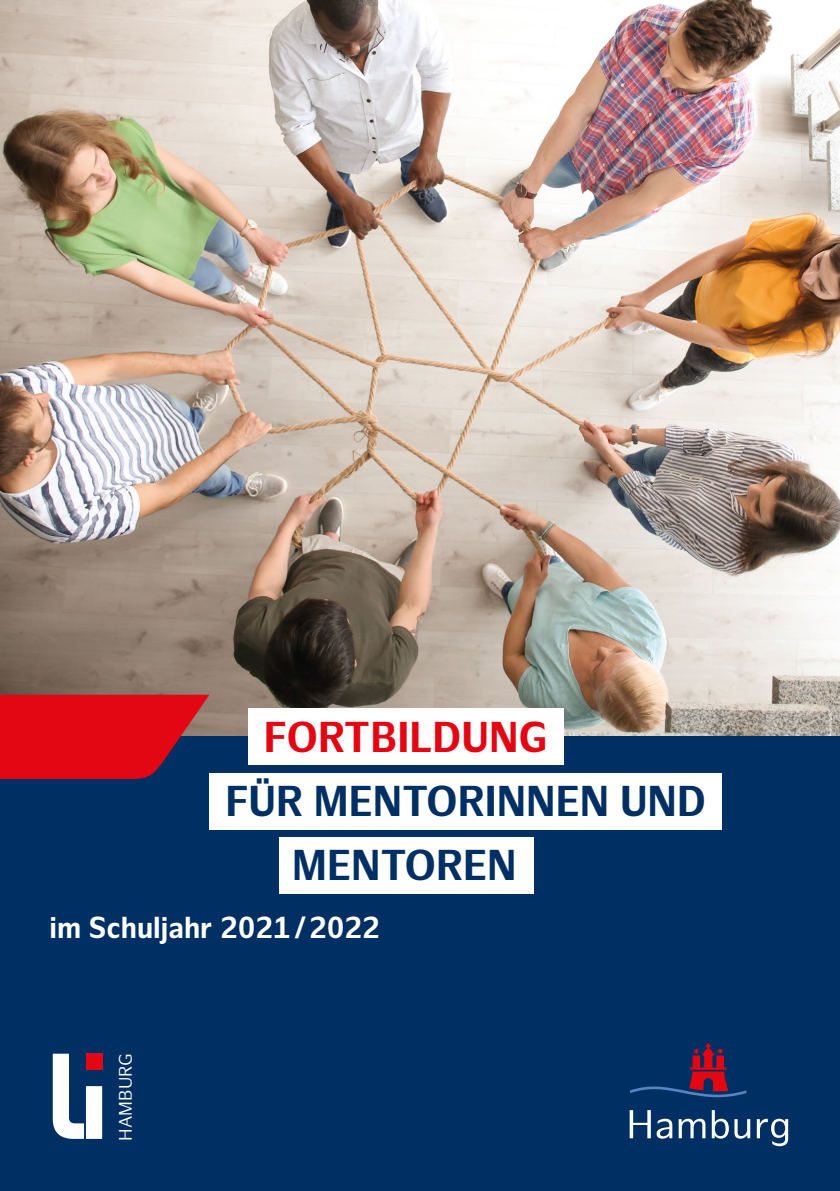
<style>
.page{position:relative;width:840px;height:1191px;background:#fff}
.page>*{position:absolute;margin:0;border:0;box-sizing:border-box;transform-origin:0 0}
.t1{font:700 42.2px/63.2px "Hamburg Sans";color:#003063;scale:.96 1}
.t2{font:700 42.2px "Hamburg Sans";color:#e30613;scale:.96 1}
.t3{font:700 29.6px "Hamburg Sans";color:#fff;scale:.95 1}
.t4{font:17.6px "Hamburg Sans";color:#fff}
</style>
<div class="page">
<img style="left:0;top:0;width:839px;height:737px">
<div style="left:0;top:737px;width:839px;height:454px;background:#003063"></div>
<div style="left:209px;top:773px;width:512px;height:56px;background:#fff"></div>
<div style="left:279px;top:837px;width:254px;height:56px;background:#fff"></div>
<div style="left:248px;top:709px;width:316px;height:56px;background:#fff"></div>
<svg style="left:0;top:694px;width:209px;height:85px;background:#c70f1f"></svg>
<svg style="left:630px;top:1043px;width:116px;height:55px"></svg>
<svg style="left:629px;top:1110px;width:21px;height:28px"></svg>
<svg style="left:656px;top:1118px;width:16px;height:20px"></svg>
<svg style="left:678px;top:1118px;width:27px;height:20px"></svg>
<svg style="left:711px;top:1110px;width:17px;height:28px"></svg>
<svg style="left:734px;top:1119px;width:15px;height:19px"></svg>
<svg style="left:756px;top:1118px;width:31px;height:28px"></svg>
<svg style="left:53px;top:1053px;width:31px;height:85px"></svg>
<div style="left:86px;top:1086px;width:16px;height:52px;background:#fff"></div>
<div style="left:86px;top:1053px;width:16px;height:17px;background:#e30613"></div>
<p class="t2" style="left:264px;top:712px;width:297px">FORTBILDUNG</p>
<p class="t1" style="left:292px;top:771px;width:432px;text-indent:-67px">FÜR MENTORINNEN UND<br>MENTOREN</p>
<p class="t3" style="left:49px;top:910px;width:349px">im Schuljahr 2021/2022</p>
<p class="t4" style="left:115px;top:1140px;width:89px;rotate:-90deg">HAMBURG</p>
</div>
